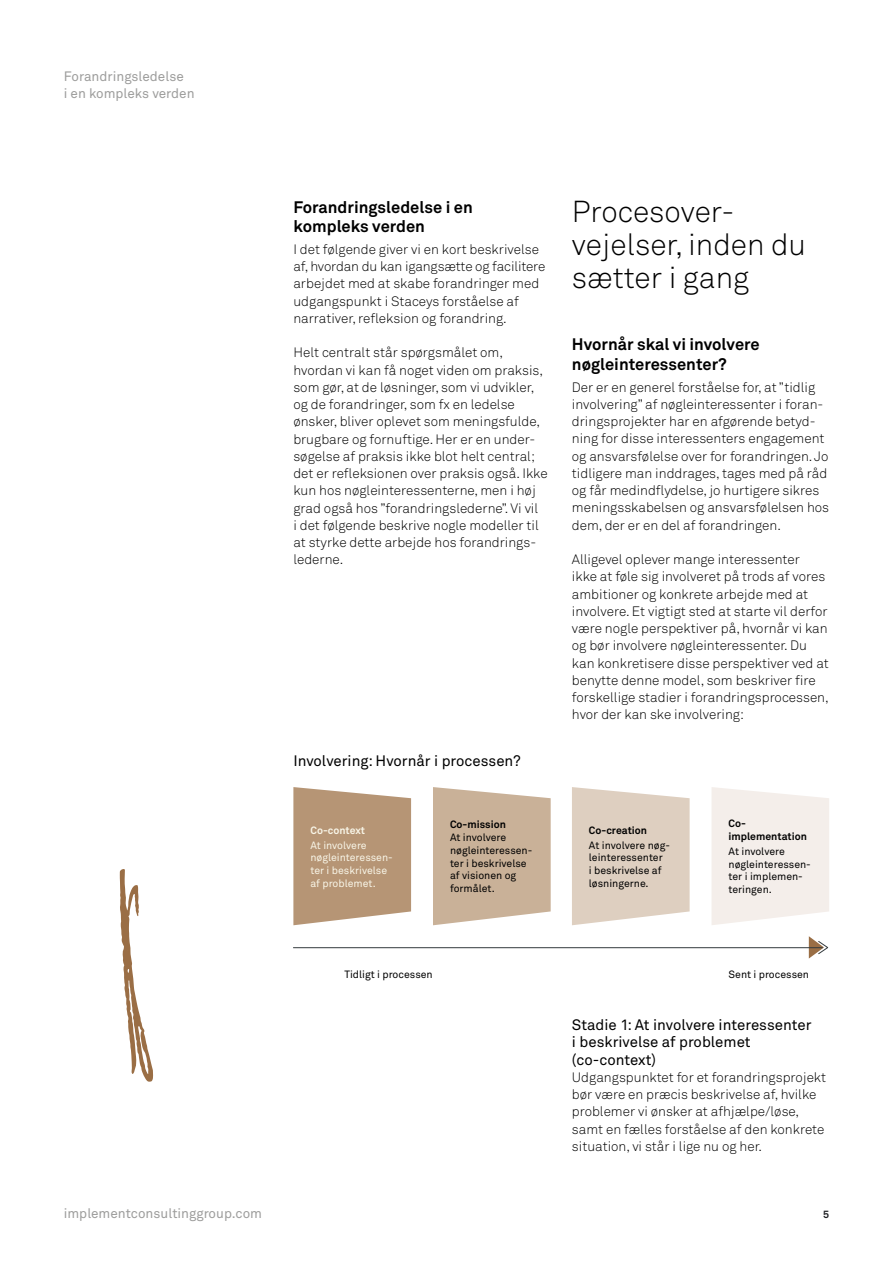
<style>
.page{position:relative;width:893px;height:1263px;background:#fff}
.page>*{position:absolute;margin:0;border:0;box-sizing:border-box;transform-origin:0 0}
.t1{font:30px/33px "Akkurat Light Pro";color:#000}
.t2{font:700 16.5px/19.5px "Akkurat Pro";color:#000}
.t3{font:15px/17.2px "Akkurat Pro";color:#000}
.t4{font:13.5px/17.2px "Akkurat Light Pro";color:#000}
.t5{font:13.5px/17.2px "Akkurat Pro";color:#9d9d9c}
.t6{font:10.5px/12.8px "Akkurat Pro";color:#000}
.t7{font:10.5px/12.8px "Akkurat Pro";color:#f8f5e7}
.t8{font:700 10.5px/12.8px "Akkurat Pro";color:#000}
.t9{font:700 10.5px "Akkurat Pro";color:#f8f5e7}
.t10{font:700 10.5px "Akkurat Pro";color:#1f2023}
</style>
<div class="page">
<svg style="left:293px;top:787px;width:118px;height:138px;background:#bc9f82"></svg>
<svg style="left:572px;top:787px;width:118px;height:138px;background:#e0d3c5"></svg>
<svg style="left:433px;top:787px;width:118px;height:138px;background:#cdb7a1"></svg>
<svg style="left:712px;top:787px;width:117px;height:138px;background:#f4efeb"></svg>
<svg style="left:293px;top:936px;width:536px;height:22px"></svg>
<svg style="left:120px;top:869px;width:33px;height:213px"></svg>
<p class="t5" style="left:64px;top:68px;width:132px">Forandringsledelse<br>i en kompleks verden</p>
<p class="t2" style="left:293px;top:197px;width:181px">Forandringsledelse i en kompleks verden</p>
<p class="t4" style="left:293px;top:241px;width:254px">I det følgende giver vi en kort beskrivelse af, hvordan du kan igangsætte og facilitere arbejdet med at skabe forandringer med udgangspunkt i Staceys forståelse af narrativer, refleksion og forandring.</p>
<p class="t4" style="left:293px;top:344px;width:256px">Helt centralt står spørgsmålet om, hvordan vi kan få noget viden om praksis, som gør, at de løsninger, som vi udvikler, og de forandringer, som fx en ledelse ønsker, bliver oplevet som meningsfulde, brugbare og fornuftige. Her er en under&shy;søgelse af praksis ikke blot helt central; det er refleksionen over praksis også. Ikke kun hos nøgleinteressenterne, men i høj grad også hos ”forandringslederne”. Vi vil<br>i det følgende beskrive nogle modeller til at styrke dette arbejde hos forandrings&shy;lederne.</p>
<p class="t3" style="left:293px;top:752px;width:229px">Involvering: Hvornår i processen?</p>
<p class="t9" style="left:310px;top:823px;width:56px">Co-context</p>
<p class="t7" style="left:310px;top:839px;width:84px">At involvere nøgleinteressen&shy;ter i beskrivelse af problemet.</p>
<p class="t8" style="left:450px;top:818px;width:57px">Co-mission</p>
<p class="t6" style="left:450px;top:831px;width:84px">At involvere nøgleinteressen&shy;ter i beskrivelse af visionen og formålet.</p>
<h1 class="t1" style="left:572px;top:196px;width:236px">Procesover&shy;vejelser, inden du sætter i gang</h1>
<p class="t2" style="left:572px;top:335px;width:189px">Hvornår skal vi involvere nøgleinteressenter?</p>
<p class="t4" style="left:572px;top:378px;width:259px">Der er en generel forståelse for, at ”tidlig involvering” af nøgleinteressenter i foran&shy;dringsprojekter har en afgørende betyd&shy;ning for disse interessenters engagement og ansvarsfølelse over for forandringen. Jo tidligere man inddrages, tages med på råd og får medindflydelse, jo hurtigere sikres meningsskabelsen og ansvarsfølelsen hos dem, der er en del af forandringen.</p>
<p class="t4" style="left:572px;top:551px;width:258px">Alligevel oplever mange interessenter<br>ikke at føle sig involveret på trods af vores ambitioner og konkrete arbejde med at involvere. Et vigtigt sted at starte vil derfor være nogle perspektiver på, hvornår vi kan og bør involvere nøgleinteressenter. Du kan konkretisere disse perspektiver ved at benytte denne model, som beskriver fire forskellige stadier i forandringsprocessen, hvor der kan ske involvering:</p>
<p class="t8" style="left:589px;top:824px;width:60px">Co-creation</p>
<p class="t6" style="left:589px;top:839px;width:83px">At involvere nøg&shy;leinteressenter<br>i beskrivelse af løsningerne.</p>
<p class="t8" style="left:728px;top:817px;width:80px">Co&shy;implementation</p>
<p class="t6" style="left:728px;top:845px;width:84px">At involvere nøgleinteressen&shy;ter i implemen&shy;teringen.</p>
<p class="t6" style="left:344px;top:968px;width:90px">Tidligt i processen</p>
<p class="t6" style="left:728px;top:968px;width:82px">Sent i processen</p>
<p class="t3" style="left:572px;top:1016px;width:241px">Stadie 1: At involvere interessenter i beskrivelse af problemet (co-context)</p>
<p class="t4" style="left:572px;top:1069px;width:256px">Udgangspunktet for et forandringsprojekt bør være en præcis beskrivelse af, hvilke problemer vi ønsker at afhjælpe/løse, samt en fælles forståelse af den konkrete situation, vi står i lige nu og her.</p>
<p class="t5" style="left:64px;top:1205px;width:200px">implementconsultinggroup.com</p>
<p class="t10" style="left:823px;top:1208px;width:7px">5</p>
</div>
